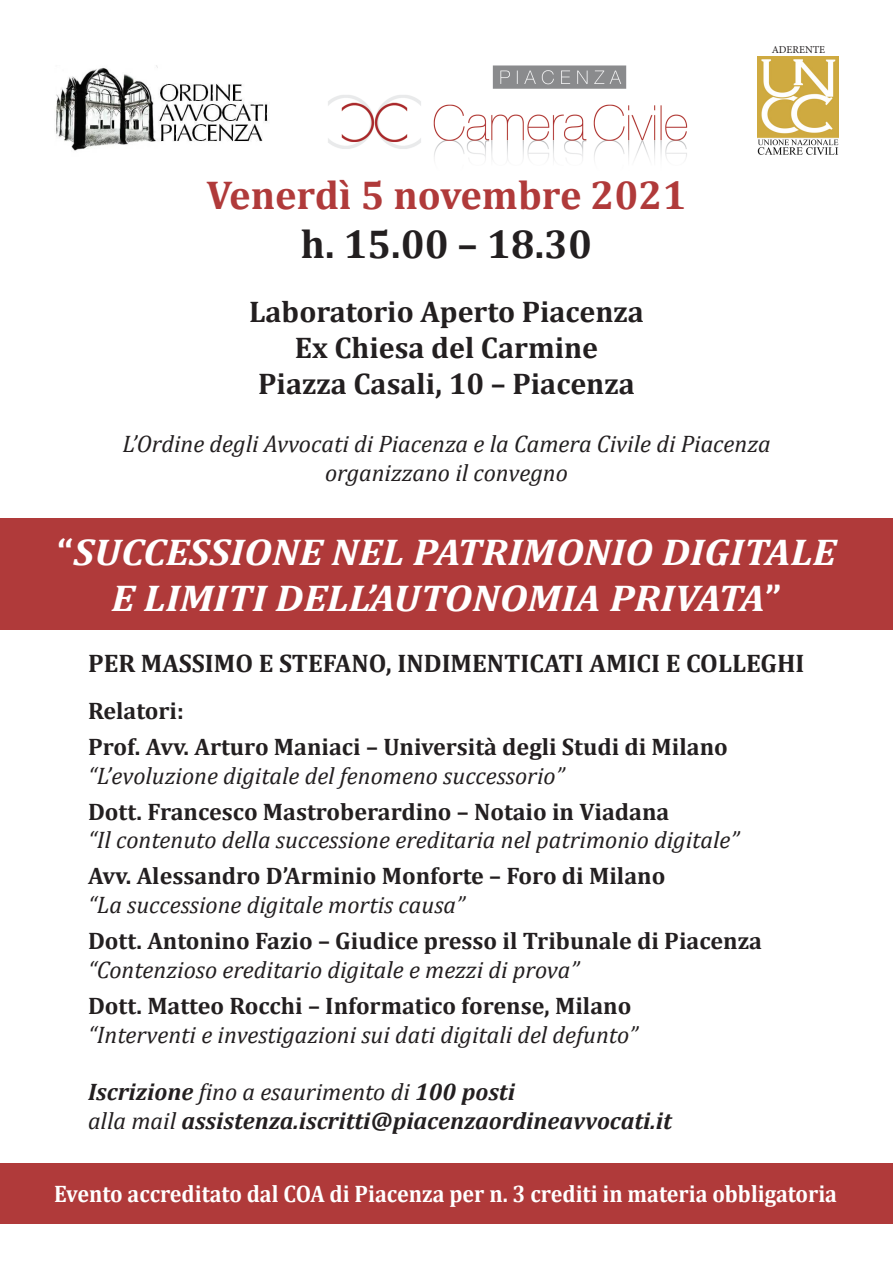
<style>
.page{position:relative;width:893px;height:1263px;background:#fff}
.page>*{position:absolute;margin:0;border:0;box-sizing:border-box;transform-origin:0 0}
.t1{font:700 40.5px "Cambria";color:#b03a3a}
.t2{font:700 40.5px "Cambria";color:#231f20}
.t3{font:italic 700 37.5px/45px "Cambria";color:#fff;text-align:center;scale:1.1 1}
.t4{font:700 30px/36px "Cambria";color:#231f20;text-align:center}
.t5{font:700 25.5px "Cambria";color:#231f20}
.t6{font:italic 24px/28.8px "Cambria";color:#231f20;text-align:center}
.t7{font:700 24px/36px "Cambria";color:#231f20}
.t8{font:italic 700 24px/28.8px "Cambria";color:#231f20}
.t9{font:700 24px "Cambria";color:#fff;scale:.92 1}
.t10{font:10.5px "Minion Pro";color:#231f20}
.s1{font-style:normal}
.s2{font-weight:400}
</style>
<div class="page">
<div style="left:0;top:518px;width:893px;height:112px;background:#b03a3a"></div>
<div style="left:0;top:1163px;width:893px;height:61px;background:#b03a3a"></div>
<img style="left:328px;top:65px;width:360px;height:95px">
<img style="left:56px;top:65px;width:212px;height:86px">
<img style="left:758px;top:57px;width:81px;height:98px">
<h1 class="t1" style="left:207px;top:167px;width:481px">Venerdì 5 novembre 2021</h1>
<h1 class="t2" style="left:301px;top:215px;width:293px">h. 15.00 – 18.30</h1>
<p class="t10" style="left:772px;top:43px;width:55px">ADERENTE</p>
<p class="t4" style="left:249px;top:293px;width:396px">Laboratorio Aperto Piacenza<br>Ex Chiesa del Carmine<br>Piazza Casali, 10 – Piacenza</p>
<p class="t6" style="left:122px;top:428px;width:650px">L’Ordine degli Avvocati di Piacenza e la Camera Civile di Piacenza organizzano il convegno</p>
<h2 class="t3" style="left:57px;top:529px;width:710px"><span class="s1">“</span>SUCCESSIONE NEL PATRIMONIO DIGITALE<br>E LIMITI DELL’AUTONOMIA PRIVATA<span class="s1">”</span></h2>
<p class="t5" style="left:88px;top:645px;width:718px">PER MASSIMO E STEFANO, INDIMENTICATI AMICI E COLLEGHI</p>
<p class="t7" style="left:88px;top:692px;width:641px">Relatori:<br>Prof. Avv. Arturo Maniaci – Università degli Studi di Milano</p>
<p class="t6" style="left:88px;top:760px;width:478px">“L’evoluzione digitale del fenomeno successorio”</p>
<p class="t7" style="left:88px;top:793px;width:583px">Dott. Francesco Mastroberardino – Notaio in Viadana</p>
<p class="t6" style="left:88px;top:825px;width:653px">“Il contenuto della successione ereditaria nel patrimonio digitale”</p>
<p class="t7" style="left:88px;top:857px;width:579px">Avv. Alessandro D’Arminio Monforte – Foro di Milano</p>
<p class="t6" style="left:88px;top:890px;width:378px">“La successione digitale mortis causa”</p>
<p class="t7" style="left:88px;top:922px;width:676px">Dott. Antonino Fazio – Giudice presso il Tribunale di Piacenza</p>
<p class="t6" style="left:88px;top:954px;width:493px">“Contenzioso ereditario digitale e mezzi di prova”</p>
<p class="t7" style="left:88px;top:987px;width:545px">Dott. Matteo Rocchi – Informatico forense, Milano</p>
<p class="t6" style="left:88px;top:1019px;width:551px">“Interventi e investigazioni sui dati digitali del defunto”</p>
<p class="t8" style="left:88px;top:1077px;width:585px">Iscrizione <span class="s2">fino a esaurimento di</span> 100 posti<br><span class="s2">alla mail</span> assistenza.iscritti@piacenzaordineavvocati.it</p>
<p class="t9" style="left:54px;top:1176px;width:853px">Evento accreditato dal COA di Piacenza per n. 3 crediti in materia obbligatoria</p>
</div>
